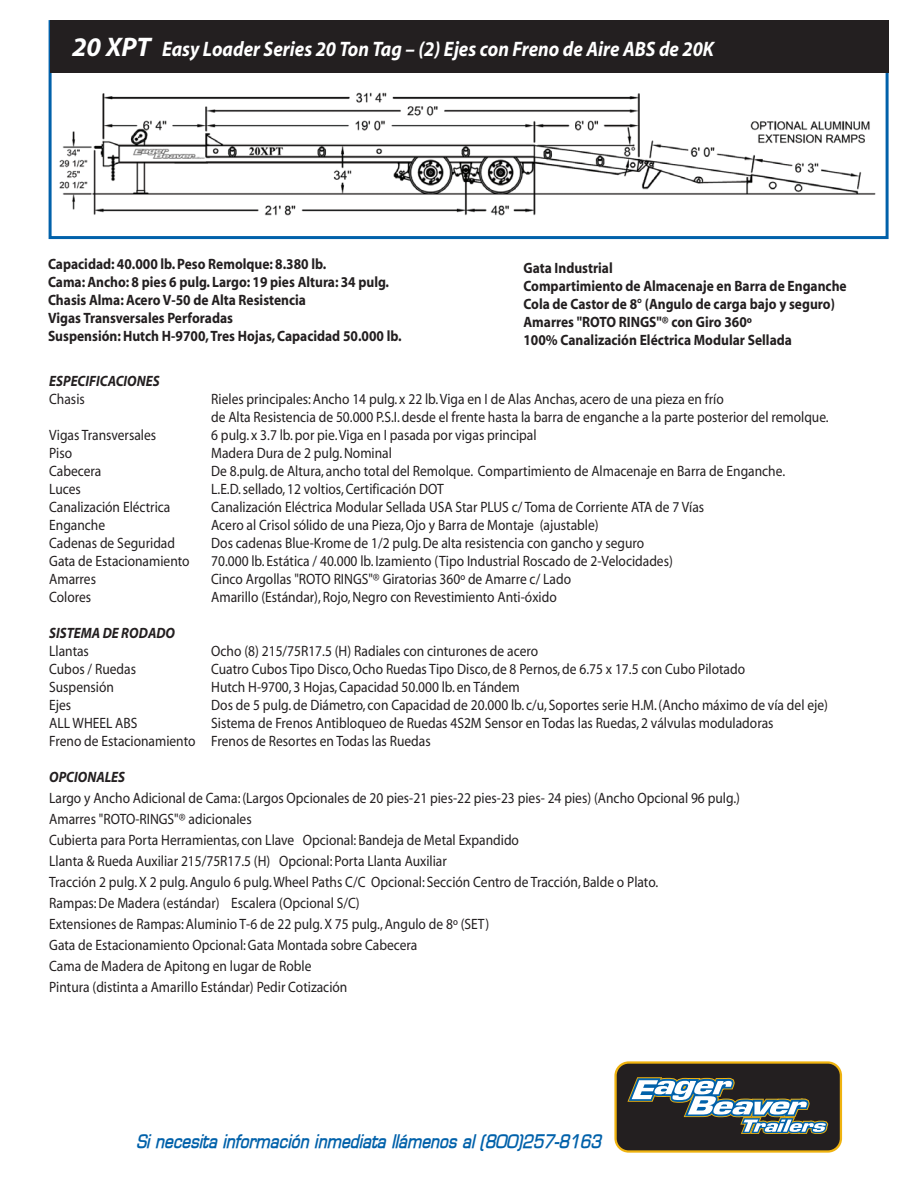
<style>
.page{position:relative;width:918px;height:1188px;background:#fff}
.page>*{position:absolute;margin:0;border:0;box-sizing:border-box;transform-origin:0 0}
.t1{font:italic 700 21px "Myriad";color:#fff;scale:.9 1}
.t2{font:italic 700 18px "Eurasia";letter-spacing:.01em;color:#0161aa}
.t3{font:15px/21px "Myriad";color:#231f20;scale:.9 1}
.t4{font:700 15px/18px "Myriad";color:#231f20;scale:.9 1}
.t5{font:italic 700 15px "Myriad";color:#231f20;scale:.9 1}
.s1{font-size:27px}
</style>
<div class="page">
<div style="left:616px;top:1063px;width:225px;height:89px;background:#231f20;border-radius:13px"></div>
<div style="left:614px;top:1061px;width:228px;height:92px;border:2px solid #efb310;border-radius:13px"></div>
<svg style="left:627px;top:1077px;width:202px;height:57px"></svg>
<div style="left:49px;top:20px;width:840px;height:219px;border:3px solid #0161aa"></div>
<div style="left:50px;top:20px;width:839px;height:53px;background:#231f20"></div>
<img style="left:59px;top:92px;width:817px;height:124px">
<h1 class="t1" style="left:72px;top:39px;width:715px"><span class="s1">20 XPT</span> Easy Loader Series 20 Ton Tag – (2) Ejes con Freno de Aire ABS de 20K</h1>
<p class="t4" style="left:48px;top:255px;width:394px">Capacidad: 40.000 lb. Peso Remolque: 8.380 lb.<br>Cama: Ancho: 8 pies 6 pulg. Largo: 19 pies Altura: 34 pulg.<br>Chasis Alma: Acero V-50 de Alta Resistencia<br>Vigas Transversales Perforadas<br>Suspensión: Hutch H-9700, Tres Hojas, Capacidad 50.000 lb.</p>
<p class="t4" style="left:524px;top:259px;width:361px">Gata Industrial<br>Compartimiento de Almacenaje en Barra de Enganche Cola de Castor de 8° (Angulo de carga bajo y seguro)<br>Amarres "ROTO RINGS"® con Giro 360º<br>100% Canalización Eléctrica Modular Sellada</p>
<p class="t5" style="left:49px;top:373px;width:124px">ESPECIFICACIONES</p>
<p class="t3" style="left:49px;top:389px;width:41px">Chasis</p>
<p class="t3" style="left:211px;top:390px;width:688px;line-height:18px">Rieles principales: Ancho 14 pulg. x 22 lb. Viga en I de Alas Anchas, acero de una pieza en frío<br>de Alta Resistencia de 50.000 P.S.I. desde el frente hasta la barra de enganche a la parte posterior del remolque.</p>
<p class="t3" style="left:49px;top:425px;width:120px">Vigas Transversales</p>
<p class="t3" style="left:211px;top:425px;width:363px">6 pulg. x 3.7 lb. por pie. Viga en I pasada por vigas principal</p>
<p class="t3" style="left:49px;top:443px;width:27px">Piso</p>
<p class="t3" style="left:211px;top:443px;width:202px">Madera Dura de 2 pulg. Nominal</p>
<p class="t3" style="left:49px;top:461px;width:60px">Cabecera</p>
<p class="t3" style="left:211px;top:461px;width:639px">De 8.pulg. de Altura, ancho total del Remolque. Compartimiento de Almacenaje en Barra de Enganche.</p>
<p class="t3" style="left:49px;top:479px;width:37px">Luces</p>
<p class="t3" style="left:211px;top:479px;width:260px">L.E.D. sellado, 12 voltios, Certificación DOT</p>
<p class="t3" style="left:49px;top:497px;width:136px">Canalización Eléctrica</p>
<p class="t3" style="left:211px;top:497px;width:549px">Canalización Eléctrica Modular Sellada USA Star PLUS c/ Toma de Corriente ATA de 7 Vías</p>
<p class="t3" style="left:49px;top:515px;width:64px">Enganche</p>
<p class="t3" style="left:211px;top:515px;width:432px">Acero al Crisol sólido de una Pieza, Ojo y Barra de Montaje (ajustable)</p>
<p class="t3" style="left:49px;top:533px;width:141px">Cadenas de Seguridad</p>
<p class="t3" style="left:211px;top:533px;width:483px">Dos cadenas Blue-Krome de 1/2 pulg. De alta resistencia con gancho y seguro</p>
<p class="t3" style="left:49px;top:551px;width:157px">Gata de Estacionamiento</p>
<p class="t3" style="left:211px;top:551px;width:515px">70.000 lb. Estática / 40.000 lb. Izamiento (Tipo Industrial Roscado de 2-Velocidades)</p>
<p class="t3" style="left:49px;top:569px;width:54px">Amarres</p>
<p class="t3" style="left:211px;top:569px;width:401px">Cinco Argollas "ROTO RINGS"® Giratorias 360º de Amarre c/ Lado</p>
<p class="t3" style="left:49px;top:587px;width:48px">Colores</p>
<p class="t3" style="left:211px;top:587px;width:385px">Amarillo (Estándar), Rojo, Negro con Revestimiento Anti-óxido</p>
<p class="t5" style="left:49px;top:625px;width:141px">SISTEMA DE RODADO</p>
<p class="t3" style="left:49px;top:641px;width:46px">Llantas</p>
<p class="t3" style="left:211px;top:641px;width:365px">Ocho (8) 215/75R17.5 (H) Radiales con cinturones de acero</p>
<p class="t3" style="left:49px;top:659px;width:98px">Cubos / Ruedas</p>
<p class="t3" style="left:211px;top:659px;width:595px">Cuatro Cubos Tipo Disco, Ocho Ruedas Tipo Disco, de 8 Pernos, de 6.75 x 17.5 con Cubo Pilotado</p>
<p class="t3" style="left:49px;top:677px;width:73px">Suspensión</p>
<p class="t3" style="left:211px;top:677px;width:344px">Hutch H-9700, 3 Hojas, Capacidad 50.000 lb. en Tándem</p>
<p class="t3" style="left:49px;top:695px;width:26px">Ejes</p>
<p class="t3" style="left:211px;top:695px;width:687px">Dos de 5 pulg. de Diámetro, con Capacidad de 20.000 lb. c/u, Soportes serie H.M. (Ancho máximo de vía del eje)</p>
<p class="t3" style="left:49px;top:713px;width:100px">ALL WHEEL ABS</p>
<p class="t3" style="left:49px;top:714px;width:806px;line-height:18px;text-indent:162px">Sistema de Frenos Antibloqueo de Ruedas 4S2M Sensor en Todas las Ruedas, 2 válvulas moduladoras<br>Freno de Estacionamiento Frenos de Resortes en Todas las Ruedas</p>
<p class="t5" style="left:49px;top:769px;width:86px">OPCIONALES</p>
<p class="t3" style="left:49px;top:788px;width:769px">Largo y Ancho Adicional de Cama: (Largos Opcionales de 20 pies-21 pies-22 pies-23 pies- 24 pies) (Ancho Opcional 96 pulg.)<br>Amarres "ROTO-RINGS"® adicionales<br>Cubierta para Porta Herramientas, con Llave Opcional: Bandeja de Metal Expandido<br>Llanta &amp; Rueda Auxiliar 215/75R17.5 (H) Opcional: Porta Llanta Auxiliar<br>Tracción 2 pulg. X 2 pulg. Angulo 6 pulg. Wheel Paths C/C Opcional: Sección Centro de Tracción, Balde o Plato.<br>Rampas: De Madera (estándar) Escalera (Opcional S/C)<br>Extensiones de Rampas: Aluminio T-6 de 22 pulg. X 75 pulg., Angulo de 8º (SET)<br>Gata de Estacionamiento Opcional: Gata Montada sobre Cabecera<br>Cama de Madera de Apitong en lugar de Roble<br>Pintura (distinta a Amarillo Estándar) Pedir Cotización</p>
<p class="t2" style="left:136px;top:1129px;width:466px">Si necesita información inmediata llámenos al (800)257-8163</p>
</div>
